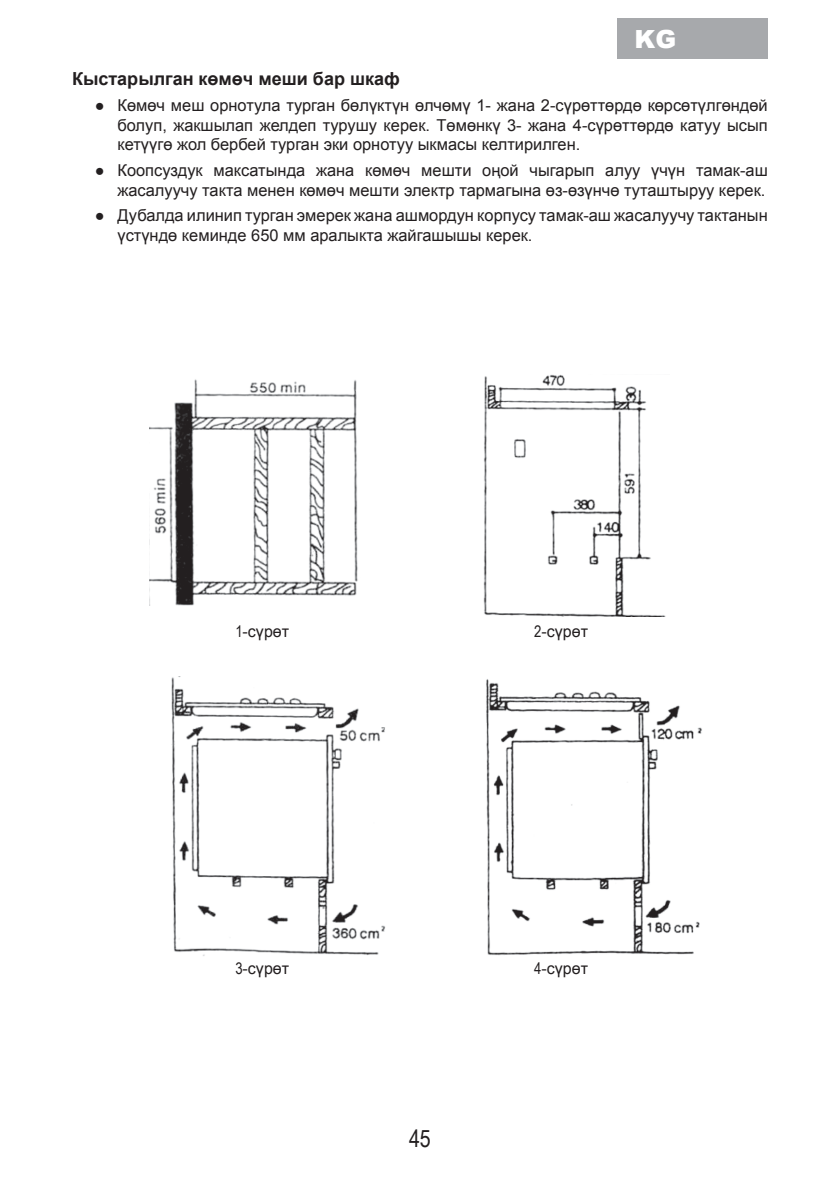
<style>
.page{position:relative;width:840px;height:1191px;background:#fff}
.page>*{position:absolute;margin:0;border:0;box-sizing:border-box;transform-origin:0 0}
.t1{font:900 25px "Arial";color:#fff}
.t2{font:24px "Arial Narrow";color:#231f20}
.Paragraph_Style_1_bo{font:700 18px "Arial";color:#231f20}
.t3{font:16.4px/19.6px "Arial";color:#231f20;text-align:justify}
.t4{font:16px "Arial";color:#231f20}
.s1{font-family:"Arial Narrow"}
</style>
<div class="page">
<div style="left:617px;top:18px;width:150px;height:41px;background:#a7a9ac"></div>
<img style="left:149px;top:379px;width:209px;height:227px">
<img style="left:483px;top:374px;width:182px;height:242px">
<img style="left:172px;top:676px;width:214px;height:280px">
<img style="left:486px;top:679px;width:216px;height:276px">
<h1 class="t1" style="left:634px;top:20px;width:43px">KG</h1>
<p class="Paragraph_Style_1_bo" style="left:72px;top:66px;width:329px">Кыстарылган көмөч меши бар шкаф</p>
<p class="t3" style="left:117px;top:95px;width:651px;text-indent:-23px">● Көмөч меш орнотула турган бөлүктүн өлчөмү 1- жана 2-сүрөттөрдө көрсөтүлгөндөй болуп, жакшылап желдеп турушу керек. Төмөнкү 3- жана 4-сүрөттөрдө катуу ысып кетүүгө жол бербей турган эки орнотуу ыкмасы келтирилген.</p>
<p class="t3" style="left:95px;top:160px;width:674px;text-align:right">● Коопсуздук максатында жана көмөч мешти оңой чыгарып алуу үчүн тамак-аш жасалуучу такта менен көмөч мешти электр тармагына өз-өзүнчө туташтыруу керек.</p>
<p class="t3" style="left:117px;top:206px;width:651px;text-indent:-23px">● Дубалда илинип турган эмерек жана ашмордун корпусу тамак-аш жасалуучу тактанын үстүндө кеминде 650 мм аралыкта жайгашышы керек.</p>
<p class="t4" style="left:235px;top:620px;width:55px"><span class="s1">1</span>-сүрөт</p>
<p class="t4" style="left:534px;top:620px;width:55px"><span class="s1">2</span>-сүрөт</p>
<p class="t4" style="left:235px;top:957px;width:55px"><span class="s1">3</span>-сүрөт</p>
<h2 class="t2" style="left:409px;top:1121px;width:23px">45</h2>
<p class="t4" style="left:534px;top:957px;width:55px"><span class="s1">4</span>-сүрөт</p>
</div>
